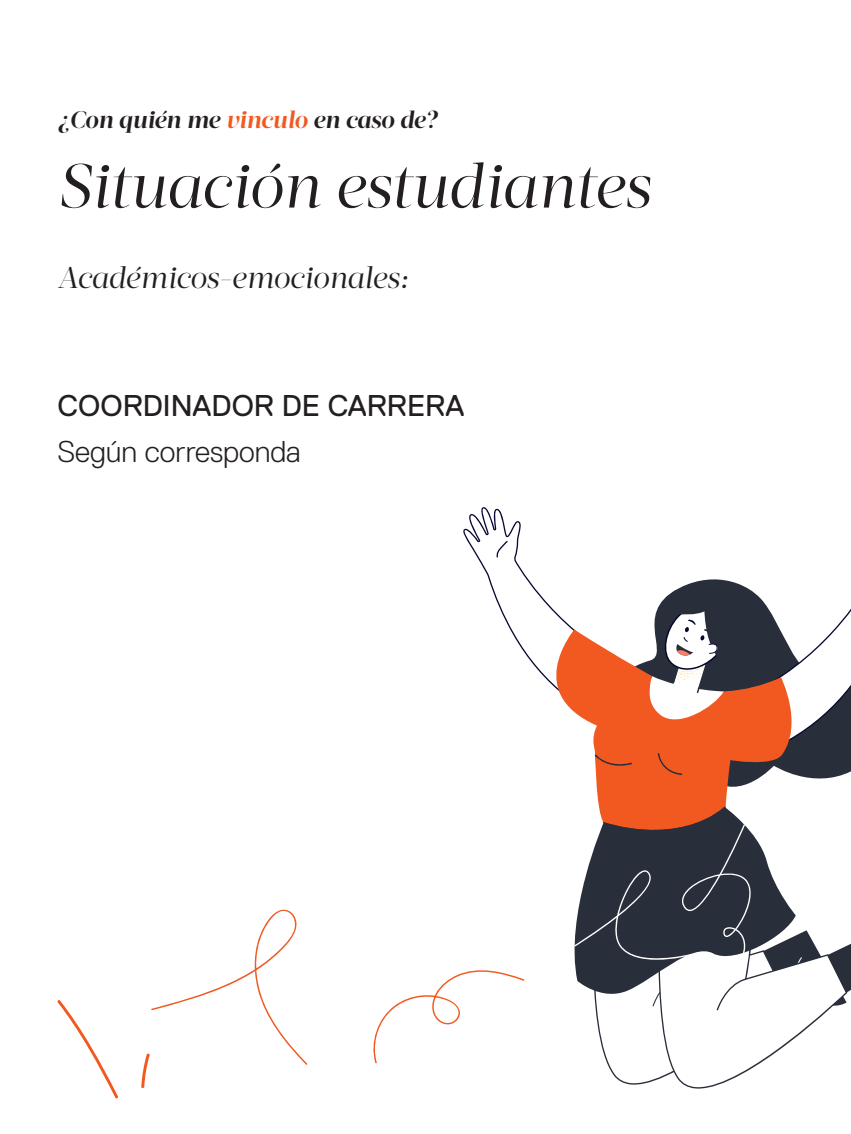
<style>
.page{position:relative;width:851px;height:1134px;background:#fff}
.page>*{position:absolute;margin:0;border:0;box-sizing:border-box;transform-origin:0 0}
.t1{font:italic 62px "Acta Display";letter-spacing:-.01em;color:#231f20}
.t2{font:italic 30px "Acta Display";letter-spacing:-.01em;color:#231f20}
.t3{font:30px "Replica Pro";color:#231f20}
.t4{font:300 30px "Replica Pro";color:#231f20}
.t5{font:italic 700 24px "Acta Display";letter-spacing:-.01em;color:#231f20}
.s1{color:#f15921}
</style>
<div class="page">
<svg style="left:463px;top:507px;width:58px;height:24px"></svg>
<svg style="left:645px;top:1064px;width:114px;height:24px"></svg>
<svg style="left:57px;top:1000px;width:61px;height:99px"></svg>
<svg style="left:141px;top:909px;width:167px;height:179px"></svg>
<svg style="left:373px;top:531px;width:477px;height:533px"></svg>
<p class="t5" style="left:58px;top:105px;width:381px">¿Con quién me <span class="s1">vinculo</span> en caso de?</p>
<h1 class="t1" style="left:58px;top:149px;width:594px">Situación estudiantes</h1>
<p class="t2" style="left:58px;top:259px;width:352px">Académicos-emocionales:</p>
<p class="t3" style="left:58px;top:389px;width:408px">COORDINADOR DE CARRERA</p>
<p class="t4" style="left:58px;top:435px;width:244px">Según corresponda</p>
</div>
